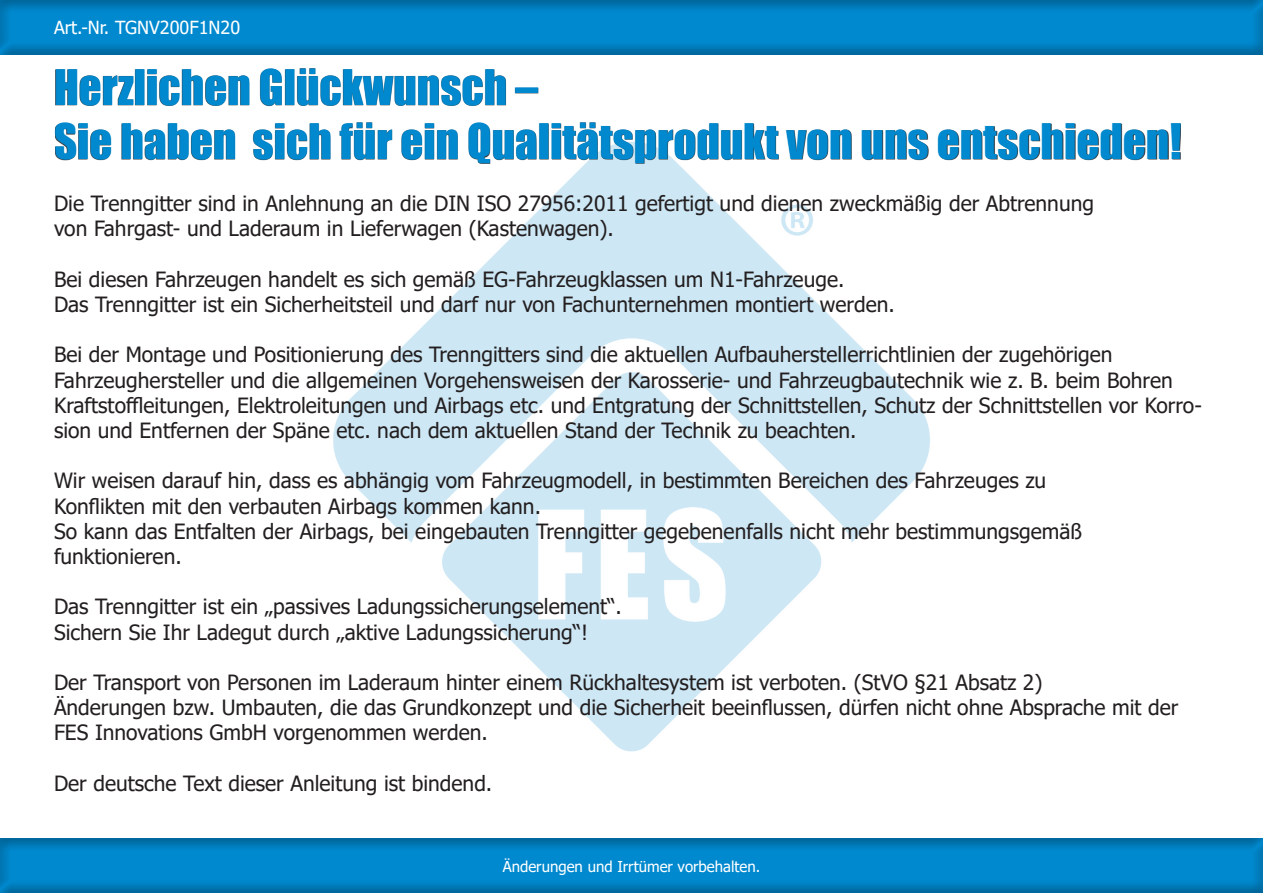
<style>
.page{position:relative;width:1263px;height:893px;background:#fff}
.page>*{position:absolute;margin:0;border:0;box-sizing:border-box;transform-origin:0 0}
.t1{font:45px/54px "Impact";color:#0089cf}
.t2{font:21px/25.2px "Tahoma";color:#231f20}
.t3{font:18px "Tahoma";color:#fff}
.t4{font:15px "Tahoma";color:#fff}
</style>
<div class="page">
<img style="left:333px;top:164px;width:597px;height:588px">
<div style="left:0;top:0;width:1263px;height:55px;background:#231f20;opacity:.5"></div>
<hr style="left:1262px;top:0;width:1px;height:55px;background:#231f20;opacity:.5">
<div style="left:0;top:837px;width:1263px;height:56px;background:#231f20;opacity:.5"></div>
<div style="left:55px;top:69px;width:1126px;height:95px;background:#231f20;opacity:.9"></div>
<p class="t3" style="left:54px;top:15px;width:188px">Art.-Nr. TGNV200F1N20</p>
<h1 class="t1" style="left:54px;top:59px;width:1129px">Herzlichen Glückwunsch –<br>Sie haben sich für ein Qualitätsprodukt von uns entschieden!</h1>
<p class="t2" style="left:54px;top:192px;width:1041px">Die Trenngitter sind in Anlehnung an die DIN ISO 27956:2011 gefertigt und dienen zweckmäßig der Abtrennung von Fahrgast- und Laderaum in Lieferwagen (Kastenwagen).</p>
<p class="t2" style="left:54px;top:268px;width:842px">Bei diesen Fahrzeugen handelt es sich gemäß EG-Fahrzeugklassen um N1-Fahrzeuge.<br>Das Trenngitter ist ein Sicherheitsteil und darf nur von Fachunternehmen montiert werden.</p>
<p class="t2" style="left:54px;top:343px;width:1149px">Bei der Montage und Positionierung des Trenngitters sind die aktuellen Aufbauherstellerrichtlinien der zugehörigen Fahrzeughersteller und die allgemeinen Vorgehensweisen der Karosserie- und Fahrzeugbautechnik wie z. B. beim Bohren Kraftstoffleitungen, Elektroleitungen und Airbags etc. und Entgratung der Schnittstellen, Schutz der Schnittstellen vor Korro&shy;sion und Entfernen der Späne etc. nach dem aktuellen Stand der Technik zu beachten.</p>
<p class="t2" style="left:54px;top:469px;width:1029px">Wir weisen darauf hin, dass es abhängig vom Fahrzeugmodell, in bestimmten Bereichen des Fahrzeuges zu Konflikten mit den verbauten Airbags kommen kann.<br>So kann das Entfalten der Airbags, bei eingebauten Trenngitter gegebenenfalls nicht mehr bestimmungsgemäß funktionieren.</p>
<p class="t2" style="left:54px;top:595px;width:569px">Das Trenngitter ist ein „passives Ladungssicherungselement“.<br>Sichern Sie Ihr Ladegut durch „aktive Ladungssicherung“!</p>
<p class="t2" style="left:54px;top:671px;width:1126px">Der Transport von Personen im Laderaum hinter einem Rückhaltesystem ist verboten. (StVO §21 Absatz 2)<br>Änderungen bzw. Umbauten, die das Grundkonzept und die Sicherheit beeinflussen, dürfen nicht ohne Absprache mit der<br>FES Innovations GmbH vorgenommen werden.</p>
<p class="t2" style="left:54px;top:772px;width:440px">Der deutsche Text dieser Anleitung ist bindend.</p>
<p class="t4" style="left:503px;top:856px;width:259px">Änderungen und Irrtümer vorbehalten.</p>
</div>
